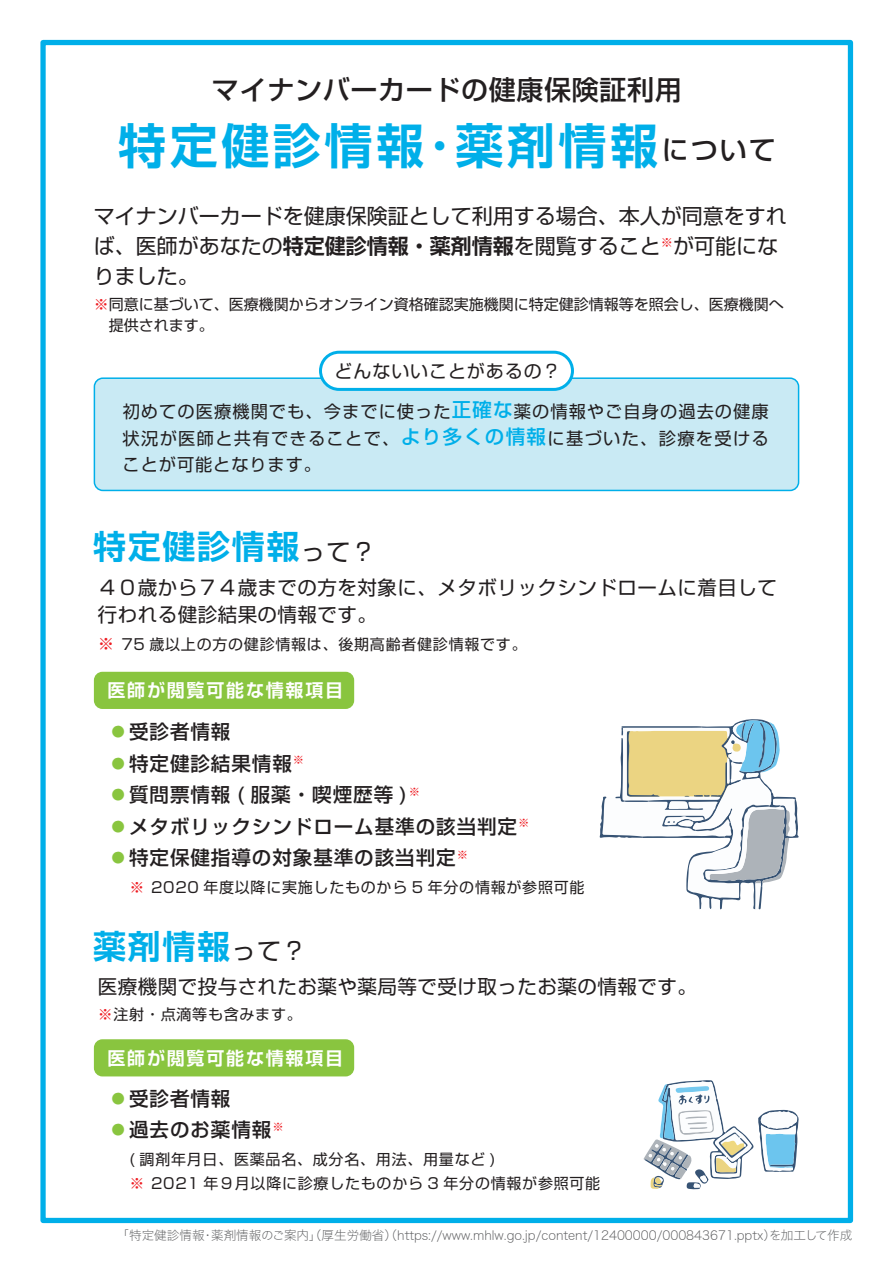
<style>
.page{position:relative;width:893px;height:1263px;background:#fff}
.page>*{position:absolute;margin:0;border:0;box-sizing:border-box;transform-origin:0 0}
.t1{font:700 48px "Shin Go Pro De";letter-spacing:.075em;color:#00afe9}
.t2{font:700 33px "Shin Go Pro De";letter-spacing:.05em;color:#00afe9}
.t3{font:500 27px "Shin Go Pro";letter-spacing:.025em;color:#231f20}
.t4{font:21px/30px "Shin Go Pro";color:#231f20}
.t5{font:500 19.5px "Shin Go Pro";letter-spacing:.05em;color:#231f20}
.t6{font:19.5px/27px "Shin Go Pro";letter-spacing:.025em;color:#231f20}
.t7{font:700 18px "Shin Go Pro De";letter-spacing:.1em;color:#fff}
.t8{font:18px "Shin Go Pro";letter-spacing:.05em;color:#231f20}
.t9{font:17.25px/26.4px "Shin Go Pro";letter-spacing:.075em;color:#231f20;text-align:justify}
.t10{font:15px/24px "Shin Go Pro";letter-spacing:.05em;color:#231f20}
.t11{font:15px/21px "Shin Go Pro";color:#231f20}
.t12{font:12.6px "Hira Kaku Std W1";color:#57585a}
.s1{font-family:"Shin Go Pro";font-weight:500;font-size:27px;color:#231f20}
.s2{font-family:"Shin Go Pro De";font-weight:700}
.s3{color:#ee1d23}
.s4{font-weight:500;font-size:19.5px;color:#00afe9}
.s5{font-family:"Shin Go Pro";font-weight:400;font-size:24px;color:#231f20}
.s6{font-size:16.5px;color:#ee1d23}
.s7{color:#89c53f}
</style>
<div class="page">
<div style="left:94px;top:378px;width:705px;height:112px;background:#c9eaf4;border-radius:9px"></div>
<div style="left:94px;top:377px;width:705px;height:114px;border:2px solid #00afe9;border-radius:9px"></div>
<div style="left:40px;top:40px;width:813px;height:1183px;border:5px solid #00afe9"></div>
<div style="left:94px;top:672px;width:260px;height:37px;background:#89c53f;border-radius:9px"></div>
<div style="left:94px;top:1039px;width:260px;height:37px;background:#89c53f;border-radius:9px"></div>
<div style="left:320px;top:352px;width:252px;height:37px;background:#fff;border-radius:19px"></div>
<div style="left:319px;top:351px;width:255px;height:40px;border:3px solid #00afe9;border-radius:19px"></div>
<svg style="left:643px;top:1080px;width:156px;height:109px"></svg>
<svg style="left:599px;top:719px;width:200px;height:191px"></svg>
<h3 class="t3" style="left:212px;top:68px;width:471px">マイナンバーカードの健康保険証利用</h3>
<h1 class="t1" style="left:118px;top:106px;width:659px">特定健診情報･薬剤情報<span class="s1">について</span></h1>
<h3 class="t4" style="left:94px;top:199px;width:695px">マイナンバーカードを健康保険証として利用する場合、本人が同意をすれば、医師があなたの<span class="s2">特定健診情報・薬剤情報</span>を閲覧すること<sup>※</sup>が可能になりました。</h3>
<p class="t11" style="left:94px;top:292px;width:692px"><span class="s3">※</span>同意に基づいて、医療機関からオンライン資格確認実施機関に特定健診情報等を照会し、医療機関へ　提供されます。</p>
<p class="t8" style="left:335px;top:357px;width:227px">どんないいことがあるの？</p>
<p class="t9" style="left:123px;top:396px;width:648px">初めての医療機関でも、今までに使った<span class="s4">正確な</span>薬の情報やご自身の過去の健康状況が医師と共有できることで、<span class="s4">より多くの情報</span>に基づいた、診療を受けることが可能となります。</p>
<h2 class="t2" style="left:93px;top:520px;width:284px">特定健診情報<span class="s5">って？</span></h2>
<h3 class="t6" style="left:98px;top:571px;width:681px">４０歳から７４歳までの方を対象に、メタボリックシンドロームに着目して行われる健診結果の情報です。</h3>
<p class="t10" style="left:98px;top:630px;width:430px"><span class="s6">※</span> 75 歳以上の方の健診情報は、後期高齢者健診情報です。</p>
<p class="t7" style="left:107px;top:676px;width:237px">医師が閲覧可能な情報項目</p>
<h3 class="t5" style="left:109px;top:716px;width:123px"><span class="s7">●</span>受診者情報</h3>
<h3 class="t5" style="left:109px;top:747px;width:197px"><span class="s7">●</span>特定健診結果情報<sup>※</sup></h3>
<h3 class="t5" style="left:109px;top:779px;width:313px"><span class="s7">●</span>質問票情報 ( 服薬・喫煙歴等 )<sup>※</sup></h3>
<h3 class="t5" style="left:109px;top:810px;width:422px"><span class="s7">●</span>メタボリックシンドローム基準の該当判定<sup>※</sup></h3>
<h3 class="t5" style="left:109px;top:842px;width:361px"><span class="s7">●</span>特定保健指導の対象基準の該当判定<sup>※</sup></h3>
<p class="t10" style="left:130px;top:873px;width:456px"><span class="s3">※</span> 2020 年度以降に実施したものから 5 年分の情報が参照可能</p>
<h2 class="t2" style="left:93px;top:919px;width:214px">薬剤情報<span class="s5">って？</span></h2>
<h3 class="t6" style="left:98px;top:970px;width:601px">医療機関で投与されたお薬や薬局等で受け取ったお薬の情報です。</h3>
<p class="t10" style="left:98px;top:1000px;width:206px"><span class="s3">※</span>注射・点滴等も含みます。</p>
<p class="t7" style="left:107px;top:1043px;width:237px">医師が閲覧可能な情報項目</p>
<h3 class="t5" style="left:109px;top:1082px;width:123px"><span class="s7">●</span>受診者情報</h3>
<h3 class="t5" style="left:109px;top:1114px;width:177px"><span class="s7">●</span>過去のお薬情報<sup>※</sup></h3>
<p class="t10" style="left:130px;top:1145px;width:472px">( 調剤年月日、医薬品名、成分名、用法、用量など )<br><span class="s3">※</span> 2021 年９月以降に診療したものから 3 年分の情報が参照可能</p>
<p class="t12" style="left:116px;top:1225px;width:737px">「特定健診情報・薬剤情報のご案内」（厚生労働省）（https://www.mhlw.go.jp/content/12400000/000843671.pptx）を加工して作成</p>
</div>
